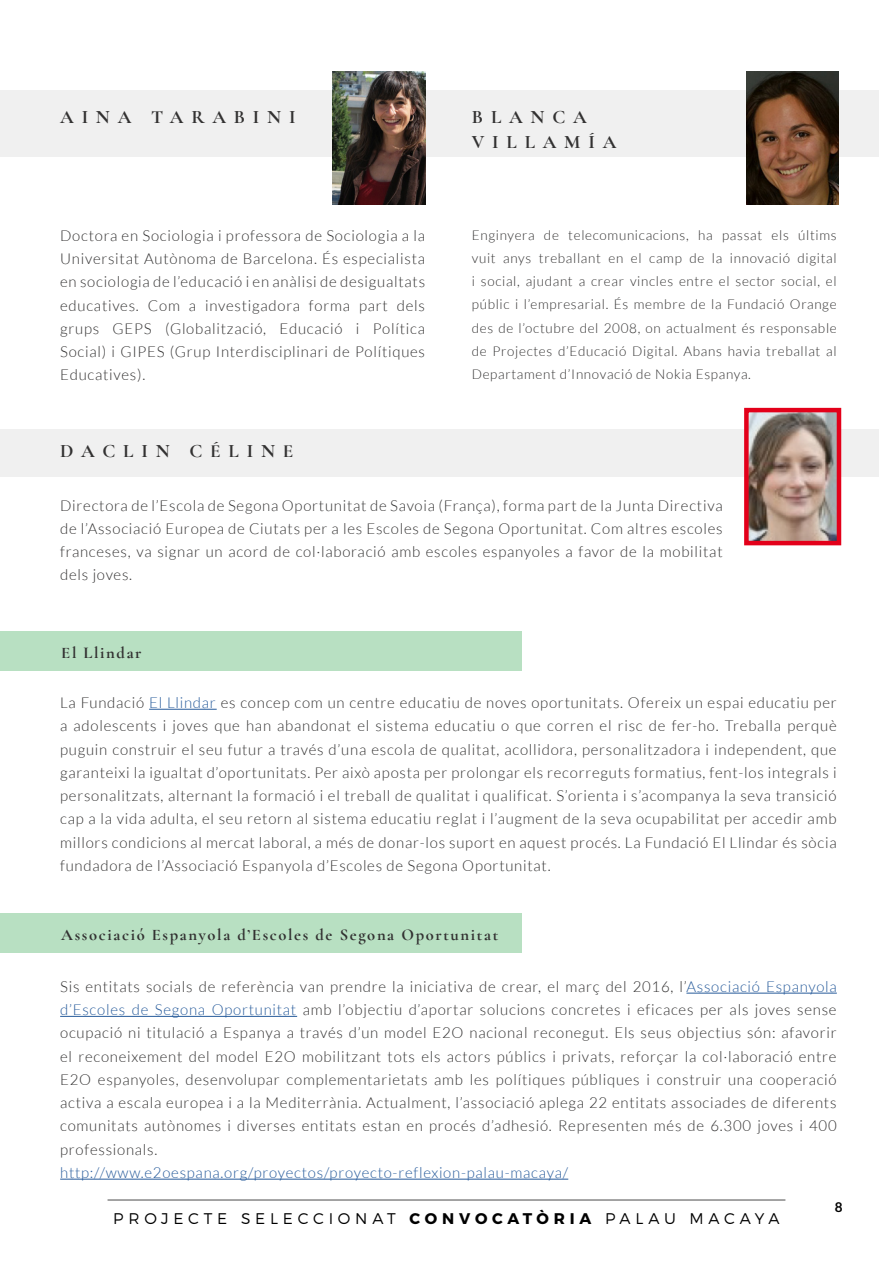
<style>
.page{position:relative;width:893px;height:1263px;background:#fff}
.page>*{position:absolute;margin:0;border:0;box-sizing:border-box;transform-origin:0 0}
.t1{font:700 19.05px/25.8px "Cormorant Garamond";letter-spacing:.41em;color:#323131}
.t2{font:700 16.5px "Cormorant Garamond";letter-spacing:.1em;color:#323131}
.t3{font:300 15.45px "Montserrat";letter-spacing:.31em;color:#000}
.t4{font:300 15px/23.2px "Lato";letter-spacing:.05em;color:#323131;text-align:justify}
.t5{font:300 15px "Lato";letter-spacing:.05em;color:#275b9b}
.t6{font:300 13.5px/23.2px "Lato";letter-spacing:.05em;color:#323131;text-align:justify}
.t7{font:700 13.5px "Lato";color:#000}
.s1{color:#275b9b}
.s2{font-weight:700}
</style>
<div class="page">
<hr style="left:108px;top:1199px;width:677px;height:2px;background:#878787">
<div style="left:0;top:90px;width:879px;height:67px;background:#f0f0f0"></div>
<div style="left:0;top:429px;width:879px;height:48px;background:#f0f0f0"></div>
<img style="left:333px;top:71px;width:92px;height:133px">
<img style="left:749px;top:413px;width:87px;height:127px">
<div style="left:744px;top:408px;width:97px;height:137px;border:4px solid #e3001a"></div>
<img style="left:746px;top:71px;width:93px;height:133px">
<hr style="left:149px;top:709px;width:68px;height:1px;background:#275b9b">
<hr style="left:686px;top:993px;width:151px;height:1px;background:#275b9b">
<hr style="left:60px;top:1016px;width:237px;height:1px;background:#275b9b">
<hr style="left:60px;top:1179px;width:508px;height:1px;background:#275b9b">
<div style="left:0;top:631px;width:522px;height:40px;background:#b8e0c2"></div>
<div style="left:0;top:913px;width:522px;height:40px;background:#b8e0c2"></div>
<p class="t1" style="left:60px;top:103px;width:237px">AINA TARABINI</p>
<p class="t4" style="left:60px;top:224px;width:366px">Doctora en Sociologia i professora de Sociologia a la Universitat Autònoma de Barcelona. És especialista en sociologia de l’educació i en anàlisi de desigualtats educatives. Com a investigadora forma part dels grups GEPS (Globalització, Educació i Política Social) i GIPES (Grup Interdisciplinari de Polítiques Educatives).</p>
<p class="t1" style="left:60px;top:438px;width:235px">DACLIN CÉLINE</p>
<p class="t1" style="left:472px;top:103px;width:146px">BLANCA<br>VILLAMÍA</p>
<p class="t6" style="left:472px;top:223px;width:366px">Enginyera de telecomunicacions, ha passat els últims vuit anys treballant en el camp de la innovació digital i social, ajudant a crear vincles entre el sector social, el públic i l’empresarial. És membre de la Fundació Orange des de l’octubre del 2008, on actualment és responsable de Projectes d’Educació Digital. Abans havia treballat al Departament d’Innovació de Nokia Espanya.</p>
<p class="t4" style="left:60px;top:494px;width:664px">Directora de l’Escola de Segona Oportunitat de Savoia (França), forma part de la Junta Directiva de l’Associació Europea de Ciutats per a les Escoles de Segona Oportunitat. Com altres escoles franceses, va signar un acord de col·laboració amb escoles espanyoles a favor de la mobilitat dels joves.</p>
<p class="t2" style="left:61px;top:642px;width:82px">El Llindar</p>
<p class="t4" style="left:60px;top:691px;width:778px">La Fundació <span class="s1">El Llindar</span> es concep com un centre educatiu de noves oportunitats. Ofereix un espai educatiu per a adolescents i joves que han abandonat el sistema educatiu o que corren el risc de fer-ho. Treballa perquè puguin construir el seu futur a través d’una escola de qualitat, acollidora, personalitzadora i independent, que garanteixi la igualtat d’oportunitats. Per això aposta per prolongar els recorreguts formatius, fent-los integrals i personalitzats, alternant la formació i el treball de qualitat i qualificat. S’orienta i s’acompanya la seva transició cap a la vida adulta, el seu retorn al sistema educatiu reglat i l’augment de la seva ocupabilitat per accedir amb millors condicions al mercat laboral, a més de donar-los suport en aquest procés. La Fundació El Llindar és sòcia fundadora de l’Associació Espanyola d’Escoles de Segona Oportunitat.</p>
<p class="t2" style="left:61px;top:924px;width:439px">Associació Espanyola d’Escoles de Segona Oportunitat</p>
<p class="t4" style="left:60px;top:975px;width:778px">Sis entitats socials de referència van prendre la iniciativa de crear, el març del 2016, l’<span class="s1">Associació Espanyola d’Escoles de Segona Oportunitat</span> amb l’objectiu d’aportar solucions concretes i eficaces per als joves sense ocupació ni titulació a Espanya a través d’un model E2O nacional reconegut. Els seus objectius són: afavorir el reconeixement del model E2O mobilitzant tots els actors públics i privats, reforçar la col·laboració entre E2O espanyoles, desenvolupar complementarietats amb les polítiques públiques i construir una cooperació activa a escala europea i a la Mediterrània. Actualment, l’associació aplega 22 entitats associades de diferents comunitats autònomes i diverses entitats estan en procés d’adhesió. Representen més de 6.300 joves i 400 professionals.</p>
<p class="t5" style="left:60px;top:1164px;width:509px">http://www.e2oespana.org/proyectos/proyecto-reflexion-palau-macaya/</p>
<p class="t3" style="left:113px;top:1209px;width:668px">PROJECTE SELECCIONAT <span class="s2">CONVOCATÒRIA</span> PALAU MACAYA</p>
<p class="t7" style="left:835px;top:1199px;width:9px">8</p>
</div>
